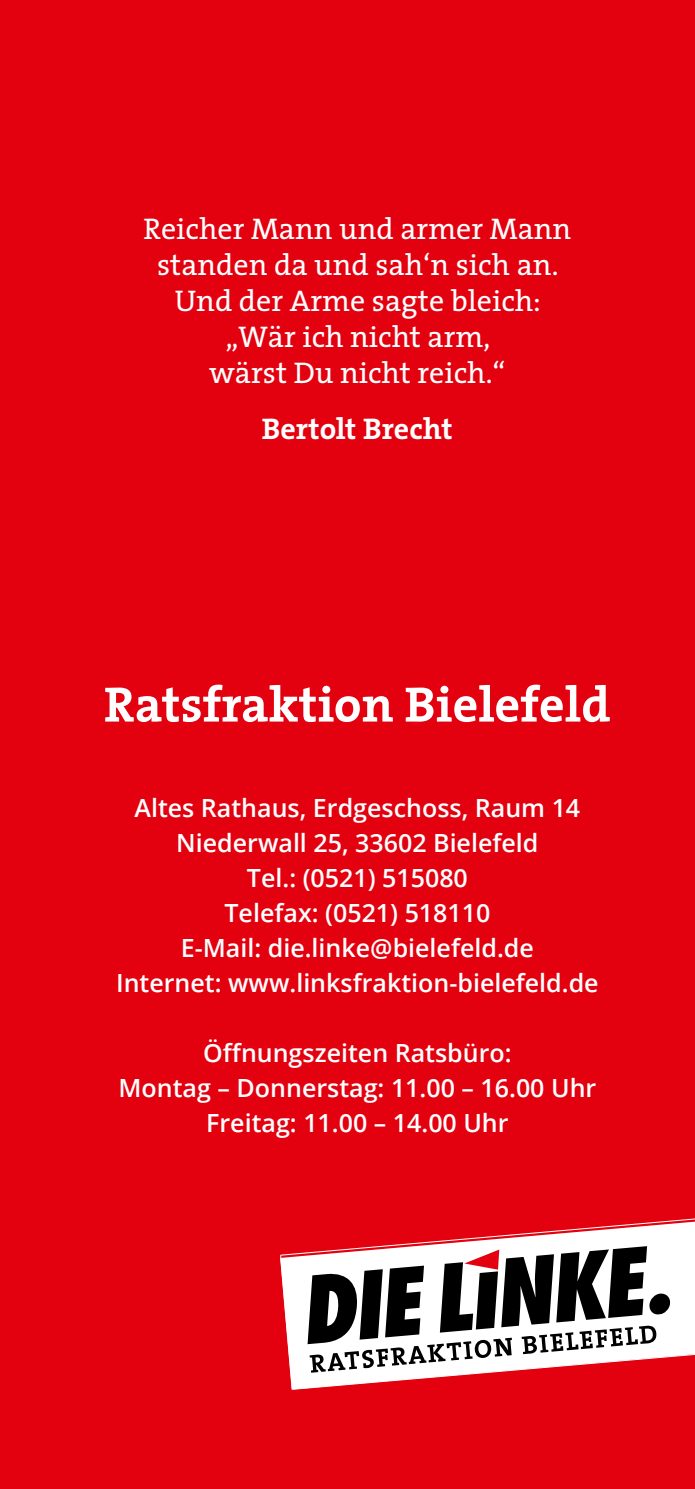
<style>
.page{position:relative;width:695px;height:1489px;background:#fff}
.page>*{position:absolute;margin:0;border:0;box-sizing:border-box;transform-origin:0 0}
.t1{font:700 50px "The Serif";color:#fff}
.t2{font:30px/36px "The Serif";color:#fff;text-align:center}
.t3{font:700 30px "The Serif";color:#fff}
.t4{font:600 25px/35px "Open Sans";color:#fff;text-align:center}
</style>
<div class="page">
<div style="left:0;top:0;width:694px;height:1488px;background:#e3000f"></div>
<svg style="left:280px;top:1218px;width:414px;height:171px"></svg>
<p class="t2" style="left:143px;top:210px;width:429px">Reicher Mann und armer Mann standen da und sah‘n sich an.<br>Und der Arme sagte bleich: „Wär ich nicht arm,<br>wärst Du nicht reich.“</p>
<p class="t3" style="left:262px;top:404px;width:192px">Bertolt Brecht</p>
<h1 class="t1" style="left:104px;top:662px;width:508px">Ratsfraktion Bielefeld</h1>
<p class="t4" style="left:116px;top:789px;width:484px">Altes Rathaus, Erdgeschoss, Raum 14<br>Niederwall 25, 33602 Bielefeld<br>Tel.: (0521) 515080<br>Telefax: (0521) 518110<br>E-Mail: die.linke@bielefeld.de<br>Internet: www.linksfraktion-bielefeld.de</p>
<p class="t4" style="left:118px;top:1034px;width:479px">Öffnungszeiten Ratsbüro:<br>Montag – Donnerstag: 11.00 – 16.00 Uhr<br>Freitag: 11.00 – 14.00 Uhr</p>
</div>
